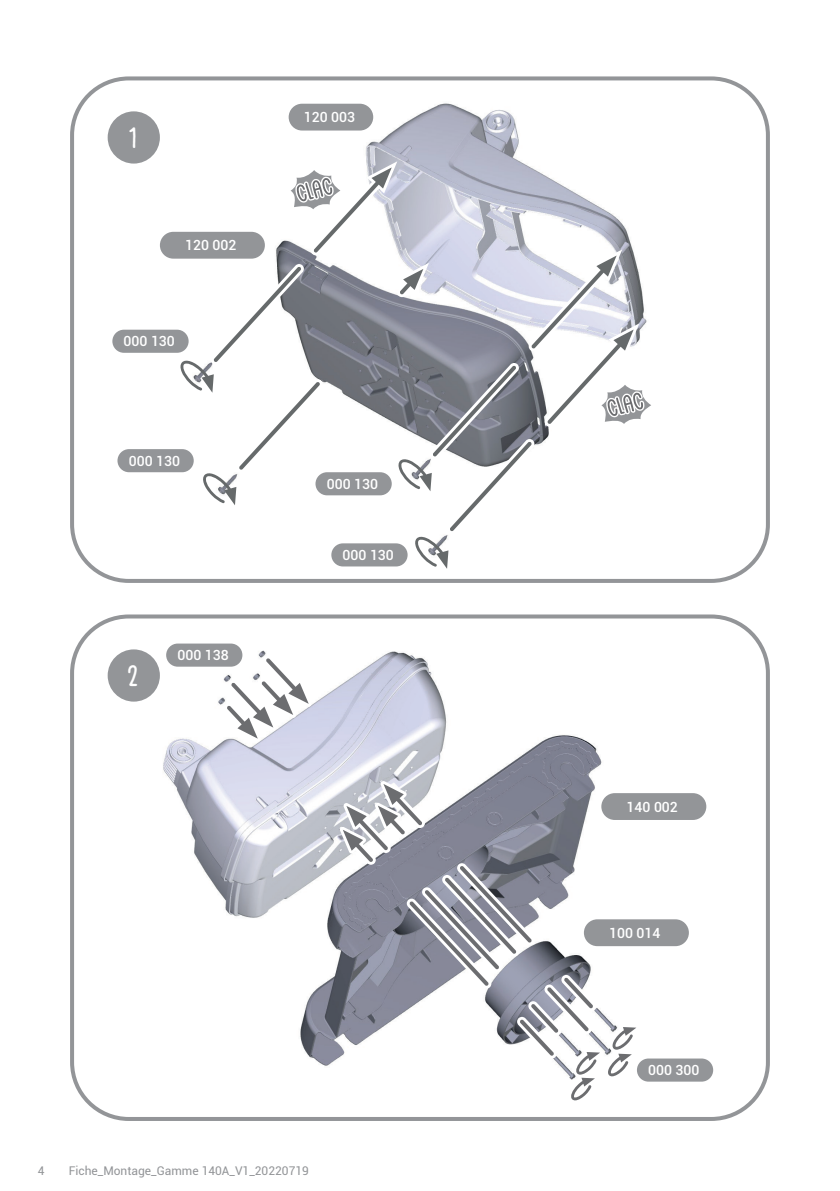
<style>
.page{position:relative;width:840px;height:1191px;background:#fff}
.page>*{position:absolute;margin:0;border:0;box-sizing:border-box;transform-origin:0 0}
.t1{font:28px "Direkteur";color:#fff}
.t2{font:500 14px "Roboto";color:#fff}
.t3{font:12px "Roboto";color:#939598}
</style>
<div class="page">
<img style="left:163px;top:646px;width:551px;height:436px">
<div style="left:70px;top:614px;width:699px;height:507px;border:4px solid #939598;border-radius:57px"></div>
<img style="left:115px;top:103px;width:404px;height:370px">
<div style="left:70px;top:76px;width:699px;height:507px;border:4px solid #939598;border-radius:57px"></div>
<div style="left:106px;top:647px;width:56px;height:56px;background:#939598;border-radius:50%"></div>
<div style="left:104px;top:645px;width:60px;height:60px;border:4px solid #fff;border-radius:50%"></div>
<div style="left:106px;top:109px;width:56px;height:57px;background:#939598;border-radius:50%"></div>
<div style="left:104px;top:107px;width:60px;height:61px;border:4px solid #fff;border-radius:50%"></div>
<div style="left:289px;top:105px;width:83px;height:25px;background:#939598;border-radius:12px"></div>
<div style="left:288px;top:104px;width:85px;height:26px;border:2px solid #939598;border-radius:12px"></div>
<div style="left:161px;top:233px;width:103px;height:25px;background:#939598;border-radius:12px"></div>
<div style="left:160px;top:232px;width:105px;height:27px;border:2px solid #939598;border-radius:12px"></div>
<div style="left:602px;top:794px;width:103px;height:25px;background:#939598;border-radius:12px"></div>
<div style="left:601px;top:793px;width:105px;height:27px;border:2px solid #939598;border-radius:12px"></div>
<div style="left:584px;top:920px;width:103px;height:25px;background:#939598;border-radius:12px"></div>
<div style="left:583px;top:919px;width:105px;height:27px;border:2px solid #939598;border-radius:12px"></div>
<div style="left:113px;top:331px;width:74px;height:21px;background:#939598;border-radius:11px"></div>
<div style="left:112px;top:330px;width:76px;height:23px;border:2px solid #939598;border-radius:11px"></div>
<div style="left:118px;top:450px;width:75px;height:21px;background:#939598;border-radius:11px"></div>
<div style="left:117px;top:449px;width:77px;height:23px;border:2px solid #939598;border-radius:11px"></div>
<div style="left:167px;top:644px;width:74px;height:21px;background:#939598;border-radius:11px"></div>
<div style="left:166px;top:643px;width:76px;height:23px;border:2px solid #939598;border-radius:11px"></div>
<div style="left:637px;top:1059px;width:74px;height:21px;background:#939598;border-radius:11px"></div>
<div style="left:636px;top:1058px;width:76px;height:23px;border:2px solid #939598;border-radius:11px"></div>
<svg style="left:180px;top:161px;width:471px;height:408px"></svg>
<svg style="left:224px;top:655px;width:87px;height:86px"></svg>
<svg style="left:339px;top:781px;width:300px;height:320px"></svg>
<h1 class="t1" style="left:129px;top:120px;width:9px">1</h1>
<p class="t2" style="left:185px;top:236px;width:53px">120 002</p>
<p class="t2" style="left:124px;top:332px;width:53px">000 130</p>
<p class="t2" style="left:129px;top:451px;width:53px">000 130</p>
<h1 class="t1" style="left:127px;top:658px;width:12px">2</h1>
<p class="t2" style="left:177px;top:645px;width:53px">000 138</p>
<p class="t2" style="left:304px;top:108px;width:53px">120 003</p>
<p class="t2" style="left:326px;top:474px;width:53px">000 130</p>
<p class="t2" style="left:342px;top:545px;width:53px">000 130</p>
<p class="t3" style="left:38px;top:1162px;width:8px">4</p>
<p class="t3" style="left:69px;top:1162px;width:241px">Fiche_Montage_Gamme 140A_V1_20220719</p>
<p class="t2" style="left:626px;top:797px;width:53px">140 002</p>
<p class="t2" style="left:609px;top:923px;width:53px">100 014</p>
<p class="t2" style="left:647px;top:1060px;width:53px">000 300</p>
</div>
